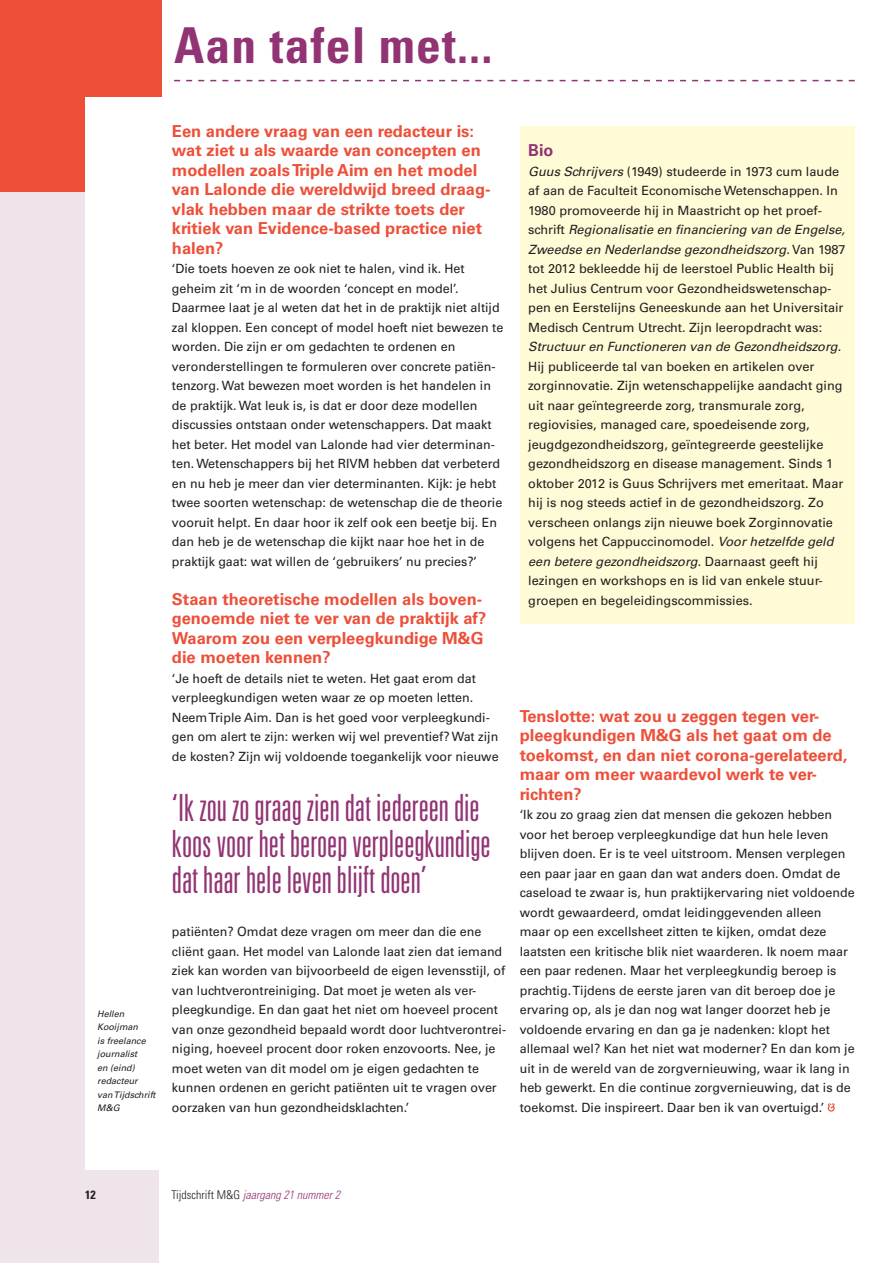
<style>
.page{position:relative;width:893px;height:1263px;background:#fff}
.page>*{position:absolute;margin:0;border:0;box-sizing:border-box;transform-origin:0 0}
.Art__rubriekskop_lin{font:700 condensed 49.5px "Univers LT Std";letter-spacing:.025em;color:#923374}
.Art__streamer{font:300 ultra-condensed 37.5px/36px "Univers LT Std";color:#923374}
.Art__tussenkop{font:700 16.5px/19.5px "Univers LT Std";color:#ed4f39}
.Kadertxt__kop{font:700 16.5px "Univers LT Std";color:#923374}
.Art__plat{font:12.75px/19.5px "Univers LT Std";color:#231f20}
.Kadertxt__plat{font:12.75px/19.5px "Univers LT Std";color:#231f20}
.t1{font:italic 300 condensed 12px "Univers LT Std";color:#923374}
.t2{font:700 condensed 12px "Univers LT Std";color:#231f20}
.Art__auteursinfo{font:italic 9px/13.5px "Univers LT Std";color:#231f20}
.s1{font-style:italic}
.s2{font-style:normal;color:#231f20}
</style>
<div class="page">
<div style="left:0;top:0;width:159px;height:1263px;background:#f0e4ec"></div>
<div style="left:0;top:0;width:162px;height:191px;background:#ed4f39"></div>
<div style="left:85px;top:97px;width:770px;height:1073px;background:#fff"></div>
<svg style="left:174px;top:80px;width:681px;height:1px"></svg>
<svg style="left:828px;top:1103px;width:7px;height:9px"></svg>
<div style="left:520px;top:127px;width:334px;height:497px;background:#fffbd6"></div>
<p class="Art__rubriekskop_lin" style="left:174px;top:15px;width:320px">Aan tafel met...</p>
<p class="Art__auteursinfo" style="left:97px;top:1007px;width:60px">Hellen<br>Kooijman<br>is freelance journalist<br>en (eind) redacteur<br>van Tijdschrift<br>M&amp;G</p>
<p class="Art__tussenkop" style="left:172px;top:121px;width:320px">Een andere vraag van een redacteur is: wat ziet u als waarde van concepten en modellen zoals Triple Aim en het model van Lalonde die wereldwijd breed draag&shy;vlak hebben maar de strikte toets der kritiek van Evidence-based practice niet halen?</p>
<p class="Art__plat" style="left:172px;top:259px;width:333px">‘Die toets hoeven ze ook niet te halen, vind ik. Het geheim zit ‘m in de woorden ‘concept en model’.<br>Daarmee laat je al weten dat het in de praktijk niet altijd zal kloppen. Een concept of model hoeft niet bewezen te worden. Die zijn er om gedachten te ordenen en veronderstellingen te formuleren over concrete patiën&shy;tenzorg. Wat bewezen moet worden is het handelen in de praktijk. Wat leuk is, is dat er door deze modellen discussies ontstaan onder wetenschappers. Dat maakt het beter. Het model van Lalonde had vier determinan&shy;ten. Wetenschappers bij het RIVM hebben dat verbeterd en nu heb je meer dan vier determinanten. Kijk: je hebt twee soorten wetenschap: de wetenschap die de theorie vooruit helpt. En daar hoor ik zelf ook een beetje bij. En dan heb je de wetenschap die kijkt naar hoe het in de praktijk gaat: wat willen de ‘gebruikers’ nu precies?’</p>
<p class="Art__tussenkop" style="left:172px;top:589px;width:316px">Staan theoretische modellen als boven&shy;genoemde niet te ver van de praktijk af?<br>Waarom zou een verpleegkundige M&amp;G die moeten kennen?</p>
<p class="Art__plat" style="left:172px;top:668px;width:328px">‘Je hoeft de details niet te weten. Het gaat erom dat verpleegkundigen weten waar ze op moeten letten.<br>Neem Triple Aim. Dan is het goed voor verpleegkundi&shy;gen om alert te zijn: werken wij wel preventief? Wat zijn de kosten? Zijn wij voldoende toegankelijk voor nieuwe</p>
<p class="Art__streamer" style="left:172px;top:789px;width:320px">‘Ik zou zo graag zien dat iedereen die koos voor het beroep verpleegkundige dat haar hele leven blijft doen’</p>
<p class="Art__plat" style="left:172px;top:922px;width:336px">patiënten? Omdat deze vragen om meer dan die ene cliënt gaan. Het model van Lalonde laat zien dat iemand ziek kan worden van bijvoorbeeld de eigen levensstijl, of van luchtverontreiniging. Dat moet je weten als ver&shy;pleegkundige. En dan gaat het niet om hoeveel procent van onze gezondheid bepaald wordt door luchtverontrei&shy;niging, hoeveel procent door roken enzovoorts. Nee, je moet weten van dit model om je eigen gedachten te kunnen ordenen en gericht patiënten uit te vragen over oorzaken van hun gezondheidsklachten.’</p>
<p class="Kadertxt__kop" style="left:528px;top:141px;width:27px">Bio</p>
<p class="Kadertxt__plat" style="left:528px;top:161px;width:319px"><span class="s1">Guus Schrijvers</span> (1949) studeerde in 1973 cum laude af aan de Faculteit Economische Wetenschappen. In 1980 promoveerde hij in Maastricht op het proef&shy;schrift <span class="s1">Regionalisatie en financiering van de Engelse, Zweedse en Nederlandse gezondheidszorg</span>. Van 1987 tot 2012 bekleedde hij de leerstoel Public Health bij het Julius Centrum voor Gezondheidswetenschap&shy;pen en Eerstelijns Geneeskunde aan het Universitair Medisch Centrum Utrecht. Zijn leeropdracht was:<br><span class="s1">Structuur en Functioneren van de Gezondheidszorg</span>.<br>Hij publiceerde tal van boeken en artikelen over zorginnovatie. Zijn wetenschappelijke aandacht ging uit naar geïntegreerde zorg, transmurale zorg, regiovisies, managed care, spoedeisende zorg, jeugdgezondheidszorg, geïntegreerde geestelijke gezondheidszorg en disease management. Sinds 1 oktober 2012 is Guus Schrijvers met emeritaat. Maar hij is nog steeds actief in de gezondheidszorg. Zo verscheen onlangs zijn nieuwe boek Zorginnovatie volgens het Cappuccinomodel. <span class="s1">Voor hetzelfde geld een betere gezondheidszorg</span>. Daarnaast geeft hij lezingen en workshops en is lid van enkele stuur&shy;groepen en begeleidingscommissies.</p>
<p class="Art__tussenkop" style="left:520px;top:706px;width:329px">Tenslotte: wat zou u zeggen tegen ver&shy;pleegkundigen M&amp;G als het gaat om de toekomst, en dan niet corona-gerelateerd, maar om meer waardevol werk te ver&shy;richten?</p>
<p class="Art__plat" style="left:520px;top:805px;width:336px">‘Ik zou zo graag zien dat mensen die gekozen hebben voor het beroep verpleegkundige dat hun hele leven blijven doen. Er is te veel uitstroom. Mensen verplegen een paar jaar en gaan dan wat anders doen. Omdat de caseload te zwaar is, hun praktijkervaring niet voldoende wordt gewaardeerd, omdat leidinggevenden alleen maar op een excellsheet zitten te kijken, omdat deze laatsten een kritische blik niet waarderen. Ik noem maar een paar redenen. Maar het verpleegkundig beroep is prachtig. Tijdens de eerste jaren van dit beroep doe je ervaring op, als je dan nog wat langer doorzet heb je voldoende ervaring en dan ga je nadenken: klopt het allemaal wel? Kan het niet wat moderner? En dan kom je uit in de wereld van de zorgvernieuwing, waar ik lang in heb gewerkt. En die continue zorgvernieuwing, dat is de toekomst. Die inspireert. Daar ben ik van overtuigd.’</p>
<p class="t2" style="left:85px;top:1188px;width:12px">12</p>
<p class="t1" style="left:171px;top:1188px;width:170px"><span class="s2">Tijdschrift M&amp;G</span> jaargang 21 nummer 2</p>
</div>
